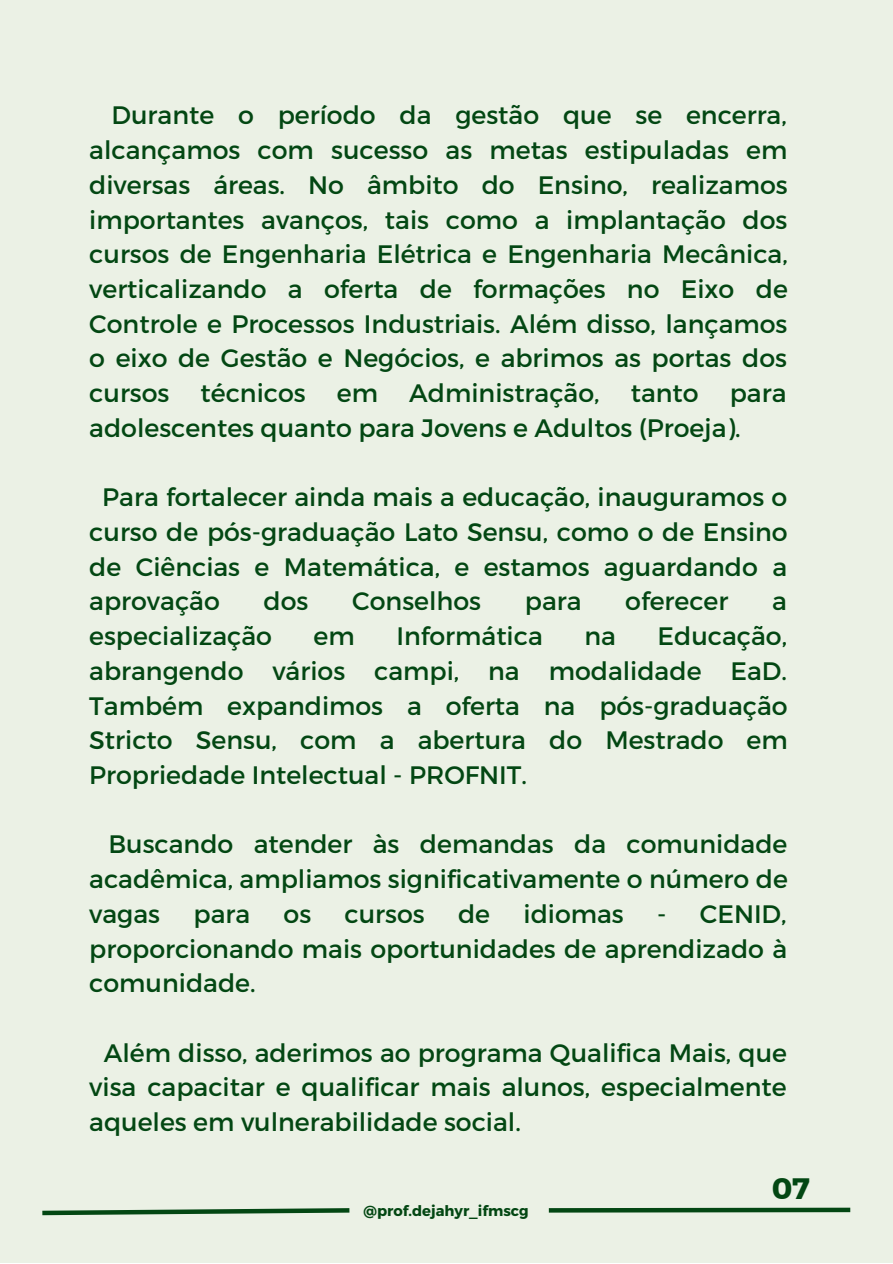
<style>
.page{position:relative;width:893px;height:1264px;background:#fff}
.page>*{position:absolute;margin:0;border:0;box-sizing:border-box;transform-origin:0 0}
.t1{font:29.4px "Kief Montaser Bold";color:#034713}
.t2{font:25.2px/34.7px "Montserrat";color:#034713;text-align:justify}
.t3{font:700 14.7px "Montserrat";color:#034713}
</style>
<div class="page">
<div style="left:0;top:0;width:892px;height:1262px;background:#ebf1e5"></div>
<svg style="left:42px;top:1208px;width:308px;height:8px"></svg>
<svg style="left:548px;top:1207px;width:303px;height:6px;background:#3d7148"></svg>
<p class="t2" style="left:89px;top:97px;width:700px;text-indent:22px">Durante o período da gestão que se encerra, alcançamos com sucesso as metas estipuladas em diversas áreas. No âmbito do Ensino, realizamos importantes avanços, tais como a implantação dos cursos de Engenharia Elétrica e Engenharia Mecânica, verticalizando a oferta de formações no Eixo de Controle e Processos Industriais. Além disso, lançamos o eixo de Gestão e Negócios, e abrimos as portas dos cursos técnicos em Administração, tanto para adolescentes quanto para Jovens e Adultos (Proeja).</p>
<p class="t2" style="left:89px;top:478px;width:700px;text-indent:13px">Para fortalecer ainda mais a educação, inauguramos o curso de pós-graduação Lato Sensu, como o de Ensino de Ciências e Matemática, e estamos aguardando a aprovação</p>
<p class="t2" style="left:263px;top:583px;width:46px">dos</p>
<p class="t2" style="left:352px;top:583px;width:130px">Conselhos</p>
<p class="t2" style="left:525px;top:583px;width:58px">para</p>
<p class="t2" style="left:625px;top:583px;width:105px">oferecer</p>
<p class="t2" style="left:772px;top:583px;width:16px">a</p>
<p class="t2" style="left:89px;top:617px;width:184px">especialização</p>
<p class="t2" style="left:313px;top:617px;width:43px">em</p>
<p class="t2" style="left:396px;top:617px;width:148px">Informática</p>
<p class="t2" style="left:584px;top:617px;width:33px">na</p>
<p class="t2" style="left:89px;top:617px;width:700px;text-indent:568px">Educação, abrangendo vários campi, na modalidade EaD.<br>Também expandimos a oferta na pós-graduação Stricto Sensu, com a abertura do Mestrado em Propriedade Intelectual - PROFNIT.</p>
<p class="t2" style="left:89px;top:825px;width:700px;text-indent:19px">Buscando atender às demandas da comunidade acadêmica, ampliamos significativamente o número de vagas</p>
<p class="t2" style="left:193px;top:895px;width:58px">para</p>
<p class="t2" style="left:283px;top:895px;width:29px">os</p>
<p class="t2" style="left:344px;top:895px;width:82px">cursos</p>
<p class="t2" style="left:458px;top:895px;width:34px">de</p>
<p class="t2" style="left:523px;top:895px;width:102px">idiomas</p>
<p class="t2" style="left:89px;top:895px;width:699px;text-indent:568px">- CENID, proporcionando mais oportunidades de aprendizado à comunidade.</p>
<p class="t2" style="left:89px;top:1034px;width:699px;text-indent:15px">Além disso, aderimos ao programa Qualifica Mais, que visa capacitar e qualificar mais alunos, especialmente aqueles em vulnerabilidade social.</p>
<p class="t3" style="left:363px;top:1201px;width:167px">@prof.dejahyr_ifmscg</p>
<p class="t1" style="left:771px;top:1170px;width:40px">07</p>
</div>
